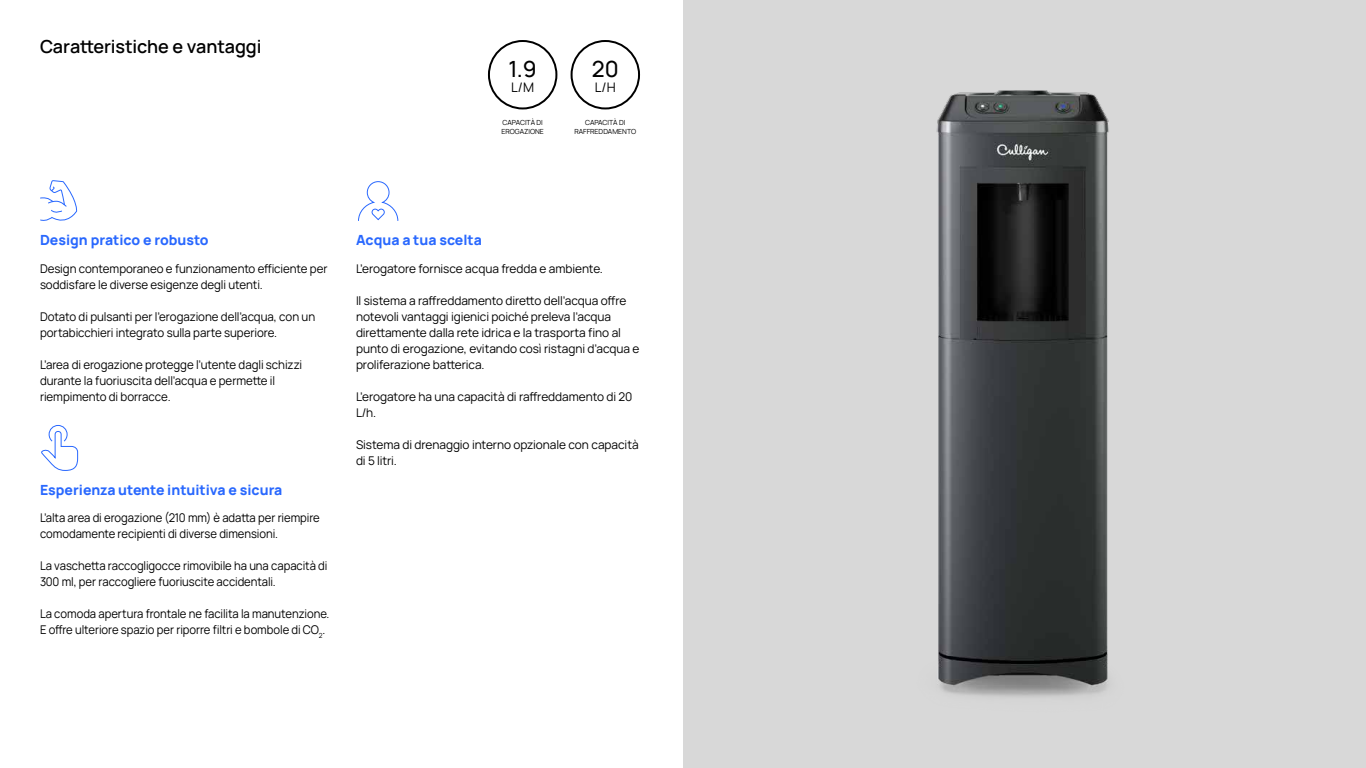
<style>
.page{position:relative;width:1366px;height:768px;background:#fff}
.page>*{position:absolute;margin:0;border:0;box-sizing:border-box;transform-origin:0 0}
.t1{font:500 22.3px "Manrope";color:#000}
.t2{font:600 18px "Manrope";letter-spacing:-.005em;color:#000}
.t3{font:800 14px "Manrope";color:#2968fe}
.t4{font:13.1px "Manrope";color:#000}
.t5{font:12px/16px "Manrope";letter-spacing:-.005em;color:#000}
.t6{font:12px/16px "Manrope";letter-spacing:-.005em;color:#000;scale:.96 1}
.t7{font:12px/16px "Manrope";letter-spacing:-.005em;color:#000;scale:.94 1}
.t8{font:7px/9px "Manrope";color:#000;text-align:center}
</style>
<div class="page">
<div style="left:571px;top:40px;width:69px;height:69px;border:2px solid #000;border-radius:50%"></div>
<div style="left:488px;top:40px;width:69px;height:69px;border:2px solid #000;border-radius:50%"></div>
<svg style="left:40px;top:180px;width:38px;height:41px"></svg>
<svg style="left:41px;top:425px;width:38px;height:46px"></svg>
<svg style="left:358px;top:181px;width:41px;height:40px"></svg>
<img style="left:684px;top:0;width:682px;height:768px">
<h2 class="t2" style="left:40px;top:32px;width:223px">Caratteristiche e vantaggi</h2>
<h1 class="t1" style="left:509px;top:51px;width:30px">1.9</h1>
<p class="t4" style="left:511px;top:77px;width:24px">L/M</p>
<p class="t8" style="left:501px;top:118px;width:44px;text-align:left">CAPACITÀ DI<br>EROGAZIONE</p>
<h1 class="t1" style="left:592px;top:51px;width:28px">20</h1>
<p class="t4" style="left:595px;top:77px;width:22px">L/H</p>
<p class="t8" style="left:574px;top:118px;width:63px">CAPACITÀ DI<br>RAFFREDDAMENTO</p>
<p class="t3" style="left:40px;top:228px;width:170px">Design pratico e robusto</p>
<p class="t3" style="left:356px;top:228px;width:128px">Acqua a tua scelta</p>
<p class="t5" style="left:356px;top:260px;width:248px">L’erogatore fornisce acqua fredda e ambiente.</p>
<p class="t5" style="left:356px;top:292px;width:285px">Il sistema a raffreddamento diretto dell’acqua offre notevoli vantaggi igienici poiché preleva l’acqua direttamente dalla rete idrica e la trasporta fino al punto di erogazione, evitando così ristagni d’acqua e proliferazione batterica.</p>
<p class="t5" style="left:356px;top:388px;width:278px">L’erogatore ha una capacità di raffreddamento di 20<br>L/h.</p>
<p class="t5" style="left:356px;top:436px;width:284px">Sistema di drenaggio interno opzionale con capacità di 5 litri.</p>
<p class="t6" style="left:40px;top:260px;width:301px">Design contemporaneo e funzionamento efficiente per soddisfare le diverse esigenze degli utenti.</p>
<p class="t6" style="left:40px;top:308px;width:288px">Dotato di pulsanti per l’erogazione dell’acqua, con un portabicchieri integrato sulla parte superiore.</p>
<p class="t6" style="left:40px;top:356px;width:275px">L’area di erogazione protegge l’utente dagli schizzi durante la fuoriuscita dell’acqua e permette il riempimento di borracce.</p>
<p class="t3" style="left:40px;top:477px;width:244px">Esperienza utente intuitiva e sicura</p>
<p class="t7" style="left:40px;top:509px;width:299px">L’alta area di erogazione (210 mm) è adatta per riempire comodamente recipienti di diverse dimensioni.</p>
<p class="t7" style="left:40px;top:557px;width:307px">La vaschetta raccogligocce rimovibile ha una capacità di<br>300 ml, per raccogliere fuoriuscite accidentali.</p>
<p class="t7" style="left:40px;top:605px;width:309px">La comoda apertura frontale ne facilita la manutenzione.<br>E offre ulteriore spazio per riporre filtri e bombole di CO<sub>2</sub>.</p>
</div>
